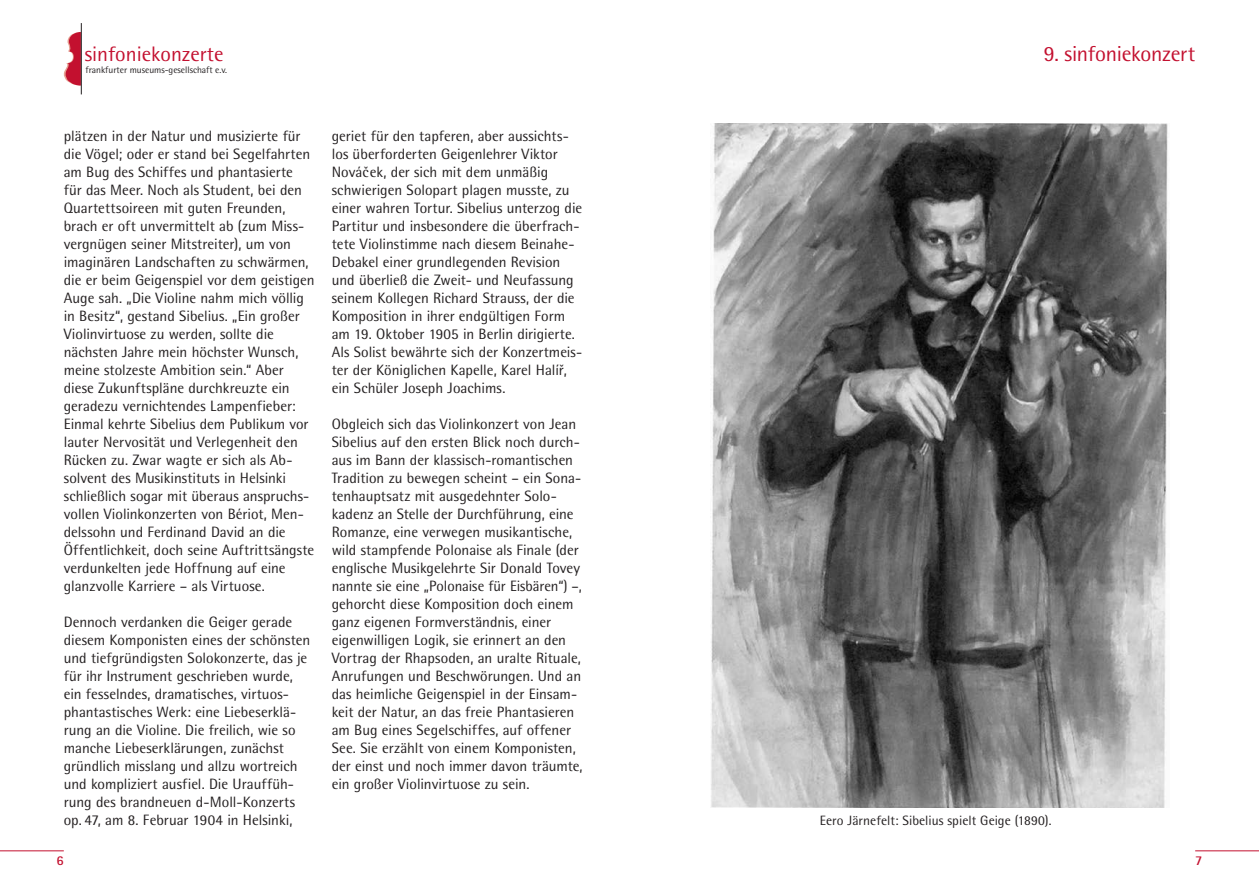
<style>
.page{position:relative;width:1259px;height:893px;background:#fff}
.page>*{position:absolute;margin:0;border:0;box-sizing:border-box;transform-origin:0 0}
.t1{font:21.75px "Rotis Semi Sans";letter-spacing:-.015em;color:#c3102f}
.t2{font:21px "Rotis Semi Sans";color:#c3102f}
.t3{font:15px/18px "Rotis Semi Sans";color:#231f20}
.t4{font:13.5px "Rotis Semi Sans";letter-spacing:.005em;color:#231f20}
.t5{font:700 13.5px "Rotis Sans Serif";color:#c3102f}
.t6{font:700 13.5px "Rotis Semi Sans";color:#c3102f}
.t7{font:9.45px "Rotis Semi Sans";color:#231f20}
</style>
<div class="page">
<hr style="left:0;top:850px;width:64px;height:1px;background:#c3102f">
<hr style="left:1195px;top:850px;width:64px;height:1px;background:#c3102f">
<svg style="left:64px;top:32px;width:17px;height:54px"></svg>
<hr style="left:81px;top:23px;width:1px;height:71px;background:#231f20">
<img style="left:711px;top:123px;width:457px;height:685px">
<h2 class="t2" style="left:85px;top:42px;width:140px">sinfoniekonzerte</h2>
<p class="t7" style="left:86px;top:65px;width:143px">frankfurter museums-gesellschaft e.v.</p>
<p class="t3" style="left:64px;top:127px;width:252px">plätzen in der Natur und musizierte für die Vögel; oder er stand bei Segelfahrten am Bug des Schiffes und phantasierte<br>für das Meer. Noch als Student, bei den Quartettsoireen mit guten Freunden, brach er oft unvermittelt ab (zum Miss&shy;vergnügen seiner Mitstreiter), um von imaginären Landschaften zu schwärmen, die er beim Geigenspiel vor dem geistigen Auge sah. „Die Violine nahm mich völlig in Besitz“, gestand Sibelius. „Ein großer Violinvirtuose zu werden, sollte die nächsten Jahre mein höchster Wunsch, meine stolzeste Ambition sein.“ Aber diese Zukunftspläne durchkreuzte ein geradezu vernichtendes Lampenfieber:<br>Einmal kehrte Sibelius dem Publikum vor lauter Nervosität und Verlegenheit den Rücken zu. Zwar wagte er sich als Ab&shy;solvent des Musikinstituts in Helsinki schließlich sogar mit überaus anspruchs&shy;vollen Violinkonzerten von Bériot, Men&shy;delssohn und Ferdinand David an die Öffentlichkeit, doch seine Auftrittsängste verdunkelten jede Hoffnung auf eine glanzvolle Karriere – als Virtuose.</p>
<p class="t3" style="left:64px;top:613px;width:248px">Dennoch verdanken die Geiger gerade diesem Komponisten eines der schönsten und tiefgründigsten Solokonzerte, das je für ihr Instrument geschrieben wurde, ein fesselndes, dramatisches, virtuos&shy;phantastisches Werk: eine Liebeserklä&shy;rung an die Violine. Die freilich, wie so manche Liebeserklärungen, zunächst gründlich misslang und allzu wortreich und kompliziert ausfiel. Die Urauffüh&shy;rung des brandneuen d-Moll-Konzerts op. 47, am 8. Februar 1904 in Helsinki,</p>
<p class="t3" style="left:332px;top:127px;width:252px">geriet für den tapferen, aber aussichts&shy;los überforderten Geigenlehrer Viktor Novácˇek, der sich mit dem unmäßig schwierigen Solopart plagen musste, zu einer wahren Tortur. Sibelius unterzog die Partitur und insbesondere die überfrach&shy;tete Violinstimme nach diesem Beinahe-Debakel einer grundlegenden Revision und überließ die Zweit- und Neufassung seinem Kollegen Richard Strauss, der die Komposition in ihrer endgültigen Form am 19. Oktober 1905 in Berlin dirigierte.<br>Als Solist bewährte sich der Konzertmeis&shy;ter der Königlichen Kapelle, Karel Halírˇ, ein Schüler Joseph Joachims.</p>
<p class="t3" style="left:332px;top:415px;width:252px">Obgleich sich das Violinkonzert von Jean Sibelius auf den ersten Blick noch durch&shy;aus im Bann der klassisch-romantischen Tradition zu bewegen scheint – ein Sona&shy;tenhauptsatz mit ausgedehnter Solo&shy;kadenz an Stelle der Durchführung, eine Romanze, eine verwegen musikantische, wild stampfende Polonaise als Finale (der englische Musikgelehrte Sir Donald Tovey nannte sie eine „Polonaise für Eisbären“) –, gehorcht diese Komposition doch einem ganz eigenen Formverständnis, einer eigenwilligen Logik, sie erinnert an den Vortrag der Rhapsoden, an uralte Rituale, Anrufungen und Beschwörungen. Und an das heimliche Geigenspiel in der Einsam&shy;keit der Natur, an das freie Phantasieren am Bug eines Segelschiffes, auf offener See. Sie erzählt von einem Komponisten, der einst und noch immer davon träumte, ein großer Violinvirtuose zu sein.</p>
<h1 class="t1" style="left:1043px;top:41px;width:153px">9. sinfoniekonzert</h1>
<p class="t4" style="left:820px;top:812px;width:233px">Eero Järnefelt: Sibelius spielt Geige (1890).</p>
<p class="t5" style="left:57px;top:852px;width:9px">6</p>
<p class="t6" style="left:1195px;top:852px;width:9px">7</p>
</div>
